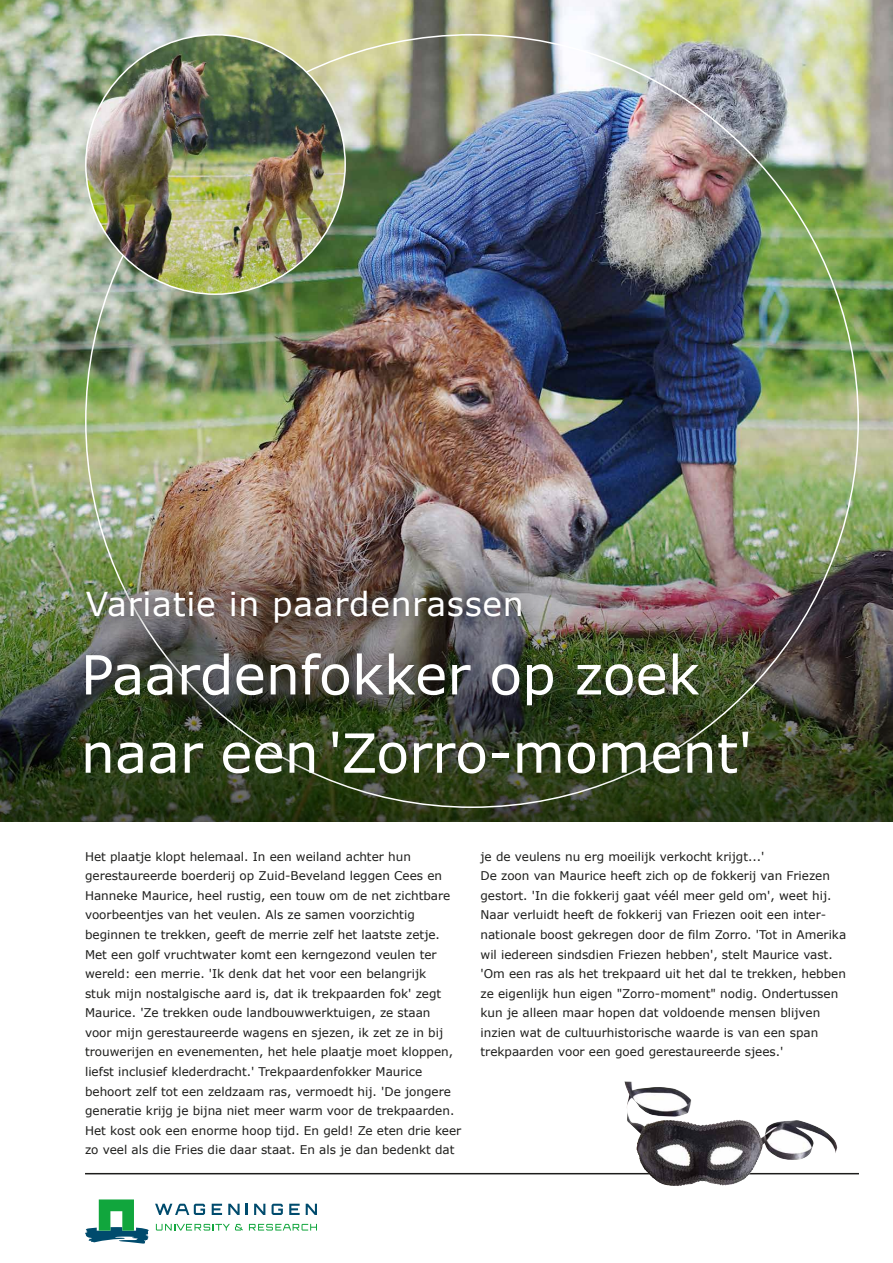
<style>
.page{position:relative;width:893px;height:1263px;background:#fff}
.page>*{position:absolute;margin:0;border:0;box-sizing:border-box;transform-origin:0 0}
.t1{font:54px/78.3px "Verdana";color:#fff}
.t2{font:33px "Verdana";letter-spacing:.02em;color:#fff}
.t3{font:12px/19.5px "Verdana";color:#1d1d1b}
</style>
<div class="page">
<svg style="left:212px;top:1204px;width:10px;height:11px"></svg>
<svg style="left:228px;top:1204px;width:12px;height:11px"></svg>
<svg style="left:246px;top:1204px;width:2px;height:11px"></svg>
<svg style="left:254px;top:1204px;width:11px;height:11px"></svg>
<svg style="left:272px;top:1204px;width:11px;height:11px"></svg>
<svg style="left:289px;top:1204px;width:11px;height:11px"></svg>
<svg style="left:306px;top:1204px;width:11px;height:11px"></svg>
<svg style="left:155px;top:1204px;width:50px;height:11px"></svg>
<svg style="left:249px;top:1224px;width:68px;height:6px"></svg>
<svg style="left:156px;top:1224px;width:87px;height:6px"></svg>
<svg style="left:85px;top:1199px;width:64px;height:44px"></svg>
<hr style="left:85px;top:1173px;width:774px;height:1px;background:#1d1d1b">
<img style="left:0;top:0;width:893px;height:469px">
<img style="left:0;top:469px;width:893px;height:353px">
<img style="left:68px;top:573px;width:479px;height:61px">
<img style="left:86px;top:35px;width:259px;height:259px;border-radius:130px">
<div style="left:65px;top:634px;width:709px;height:165px;background:#1d1d1b;opacity:.5"></div>
<img style="left:624px;top:1081px;width:45px;height:104px">
<h2 class="t2" style="left:86px;top:583px;width:440px">Variatie in paardenrassen</h2>
<h1 class="t1" style="left:81px;top:636px;width:673px">Paardenfokker op zoek naar een 'Zorro-moment'</h1>
<p class="t3" style="left:85px;top:847px;width:378px">Het plaatje klopt helemaal. In een weiland achter hun gerestaureerde boerderij op Zuid-Beveland leggen Cees en Hanneke Maurice, heel rustig, een touw om de net zichtbare voorbeentjes van het veulen. Als ze samen voorzichtig beginnen te trekken, geeft de merrie zelf het laatste zetje.<br>Met een golf vruchtwater komt een kerngezond veulen ter wereld: een merrie. 'Ik denk dat het voor een belangrijk<br>stuk mijn nostalgische aard is, dat ik trekpaarden fok' zegt Maurice. 'Ze trekken oude landbouwwerktuigen, ze staan<br>voor mijn gerestaureerde wagens en sjezen, ik zet ze in bij trouwerijen en evenementen, het hele plaatje moet kloppen, liefst inclusief klederdracht.' Trekpaardenfokker Maurice behoort zelf tot een zeldzaam ras, vermoedt hij. 'De jongere generatie krijg je bijna niet meer warm voor de trekpaarden.<br>Het kost ook een enorme hoop tijd. En geld! Ze eten drie keer zo veel als die Fries die daar staat. En als je dan bedenkt dat</p>
<p class="t3" style="left:480px;top:847px;width:367px">je de veulens nu erg moeilijk verkocht krijgt...'<br>De zoon van Maurice heeft zich op de fokkerij van Friezen gestort. 'In die fokkerij gaat véél meer geld om', weet hij.<br>Naar verluidt heeft de fokkerij van Friezen ooit een inter&shy;nationale boost gekregen door de film Zorro. 'Tot in Amerika wil iedereen sindsdien Friezen hebben', stelt Maurice vast. 'Om een ras als het trekpaard uit het dal te trekken, hebben ze eigenlijk hun eigen "Zorro-moment" nodig. Ondertussen kun je alleen maar hopen dat voldoende mensen blijven inzien wat de cultuurhistorische waarde is van een span trekpaarden voor een goed gerestaureerde sjees.'</p>
</div>
